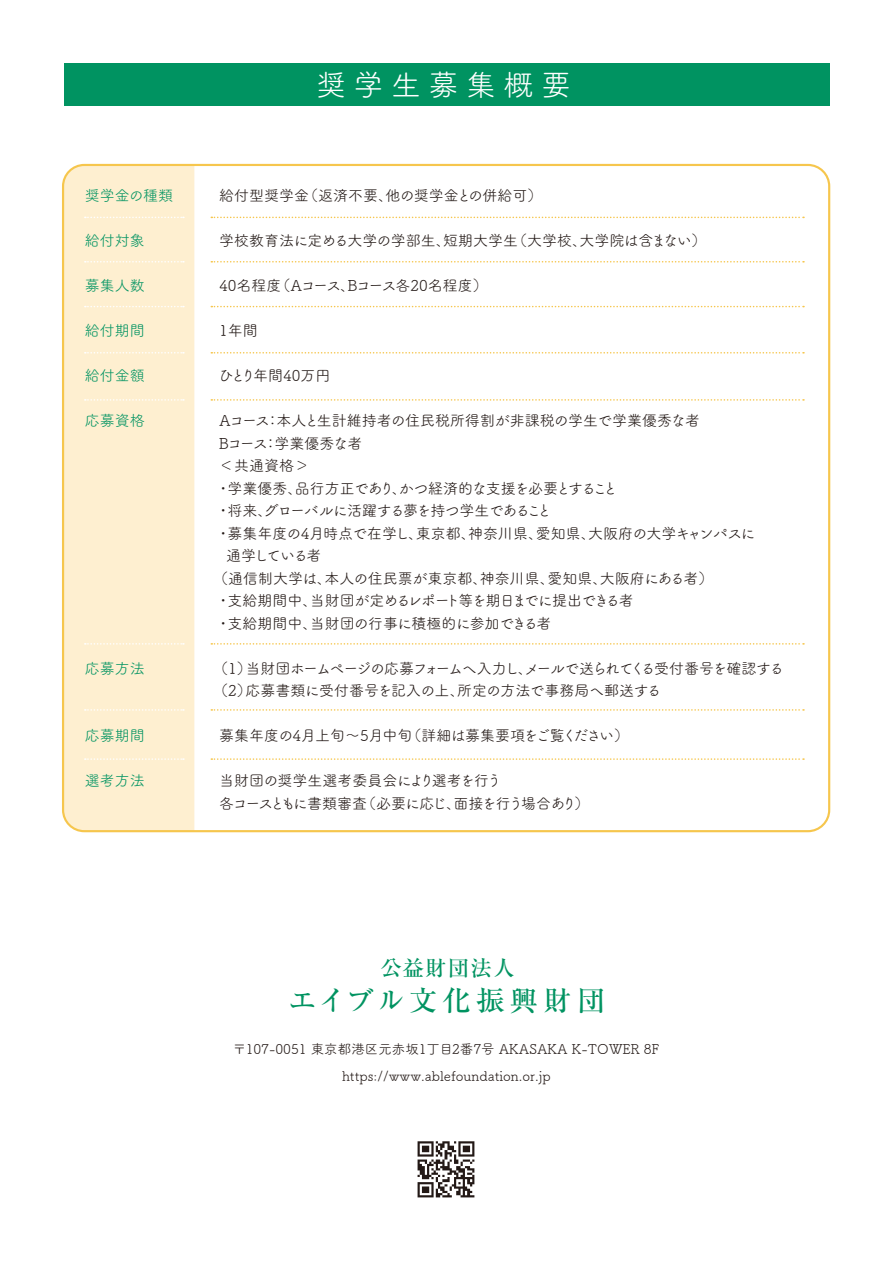
<style>
.page{position:relative;width:893px;height:1263px;background:#fff}
.page>*{position:absolute;margin:0;border:0;box-sizing:border-box;transform-origin:0 0}
.t1{font:30px "Tsuku B Rd Gothic Std R";letter-spacing:.25em;color:#fff}
.t2{font:500 28.35px "Ryumin Pr 5";letter-spacing:.19em;color:#009361}
.t3{font:500 21.6px "Ryumin Pr 5";letter-spacing:.05em;color:#009361}
.t4{font:15px/22.5px "Tsuku B Rd Gothic Std R";letter-spacing:-.04em;color:#231916}
.t5{font:15px "Tsuku B Rd Gothic Std R";color:#231916}
.t6{font:15px "Tsuku B Rd Gothic Std R";letter-spacing:-.06em;color:#231916}
.t7{font:15px "Tsuku B Rd Gothic Std R";color:#009361}
.t8{font:15px "Tsuku B Rd Gothic Std R";letter-spacing:-.065em;color:#231916}
.t9{font:15px "Tsuku B Rd Gothic Std R";letter-spacing:-.115em;color:#231916}
.t10{font:13.5px/27px "Tsuku B Rd Gothic Std R";color:#231916;text-align:center}
</style>
<div class="page">
<img style="left:417px;top:1141px;width:58px;height:57px">
<div style="left:65px;top:63px;width:765px;height:42px;background:#009361"></div>
<div style="left:65px;top:167px;width:129px;height:662px;background:#feefd0"></div>
<svg style="left:85px;top:261px;width:99px;height:2px"></svg>
<svg style="left:211px;top:261px;width:593px;height:2px"></svg>
<svg style="left:85px;top:217px;width:99px;height:1px"></svg>
<svg style="left:211px;top:217px;width:593px;height:1px"></svg>
<svg style="left:85px;top:306px;width:99px;height:1px"></svg>
<svg style="left:211px;top:306px;width:593px;height:1px"></svg>
<svg style="left:85px;top:352px;width:99px;height:2px"></svg>
<svg style="left:211px;top:352px;width:593px;height:2px"></svg>
<svg style="left:85px;top:643px;width:99px;height:2px"></svg>
<svg style="left:211px;top:643px;width:593px;height:2px"></svg>
<svg style="left:85px;top:709px;width:99px;height:2px"></svg>
<svg style="left:211px;top:709px;width:593px;height:2px"></svg>
<svg style="left:85px;top:399px;width:99px;height:2px"></svg>
<svg style="left:211px;top:399px;width:593px;height:2px"></svg>
<svg style="left:85px;top:758px;width:99px;height:2px"></svg>
<svg style="left:211px;top:758px;width:593px;height:2px"></svg>
<h1 class="t1" style="left:316px;top:62px;width:256px">奨学生募集概要</h1>
<p class="t7" style="left:85px;top:184px;width:90px">奨学金の種類</p>
<p class="t5" style="left:219px;top:184px;width:325px">給付型奨学金（返済不要、他の奨学金との併給可）</p>
<p class="t7" style="left:85px;top:229px;width:62px">給付対象</p>
<p class="t5" style="left:219px;top:229px;width:489px">学校教育法に定める大学の学部生、短期大学生（大学校、大学院は含まない）</p>
<p class="t7" style="left:85px;top:274px;width:62px">募集人数</p>
<p class="t5" style="left:219px;top:274px;width:270px">40名程度（Aコース、Bコース各20名程度）</p>
<p class="t7" style="left:85px;top:319px;width:62px">給付期間</p>
<p class="t4" style="left:219px;top:319px;width:40px">1年間</p>
<p class="t7" style="left:85px;top:364px;width:62px">給付金額</p>
<p class="t5" style="left:218px;top:364px;width:114px">ひとり年間40万円</p>
<p class="t7" style="left:85px;top:409px;width:62px">応募資格</p>
<p class="t5" style="left:219px;top:409px;width:482px">Aコース：本人と生計維持者の住民税所得割が非課税の学生で学業優秀な者</p>
<p class="t8" style="left:219px;top:432px;width:145px">Bコース：学業優秀な者</p>
<p class="t4" style="left:219px;top:454px;width:91px">＜共通資格＞</p>
<p class="t4" style="left:216px;top:476px;width:404px">・学業優秀、品行方正であり、かつ経済的な支援を必要とすること</p>
<p class="t6" style="left:216px;top:499px;width:338px">・将来、グローバルに活躍する夢を持つ学生であること</p>
<p class="t5" style="left:216px;top:522px;width:541px">・募集年度の4月時点で在学し、東京都、神奈川県、愛知県、大阪府の大学キャンパスに</p>
<p class="t9" style="left:226px;top:544px;width:97px">通学している者</p>
<p class="t5" style="left:213px;top:567px;width:502px">（通信制大学は、本人の住民票が東京都、神奈川県、愛知県、大阪府にある者）</p>
<p class="t6" style="left:216px;top:589px;width:419px">・支給期間中、当財団が定めるレポート等を期日までに提出できる者</p>
<p class="t4" style="left:216px;top:611px;width:337px">・支給期間中、当財団の行事に積極的に参加できる者</p>
<p class="t7" style="left:85px;top:657px;width:62px">応募方法</p>
<p class="t4" style="left:213px;top:656px;width:572px">（1）当財団ホームページの応募フォームへ入力し、メールで送られてくる受付番号を確認する（2）応募書類に受付番号を記入の上、所定の方法で事務局へ郵送する</p>
<p class="t7" style="left:85px;top:724px;width:62px">応募期間</p>
<p class="t4" style="left:219px;top:724px;width:411px">募集年度の4月上旬～5月中旬（詳細は募集要項をご覧ください）</p>
<p class="t7" style="left:85px;top:769px;width:62px">選考方法</p>
<p class="t4" style="left:219px;top:769px;width:372px">当財団の奨学生選考委員会により選考を行う<br>各コースともに書類審査（必要に応じ、面接を行う場合あり）</p>
<h3 class="t3" style="left:380px;top:951px;width:136px">公益財団法人</h3>
<h2 class="t2" style="left:289px;top:978px;width:318px">エイブル文化振興財団</h2>
<p class="t10" style="left:233px;top:1034px;width:428px">〒107-0051 東京都港区元赤坂1丁目2番7号 AKASAKA K-TOWER 8F https://www.ablefoundation.or.jp</p>
</div>
